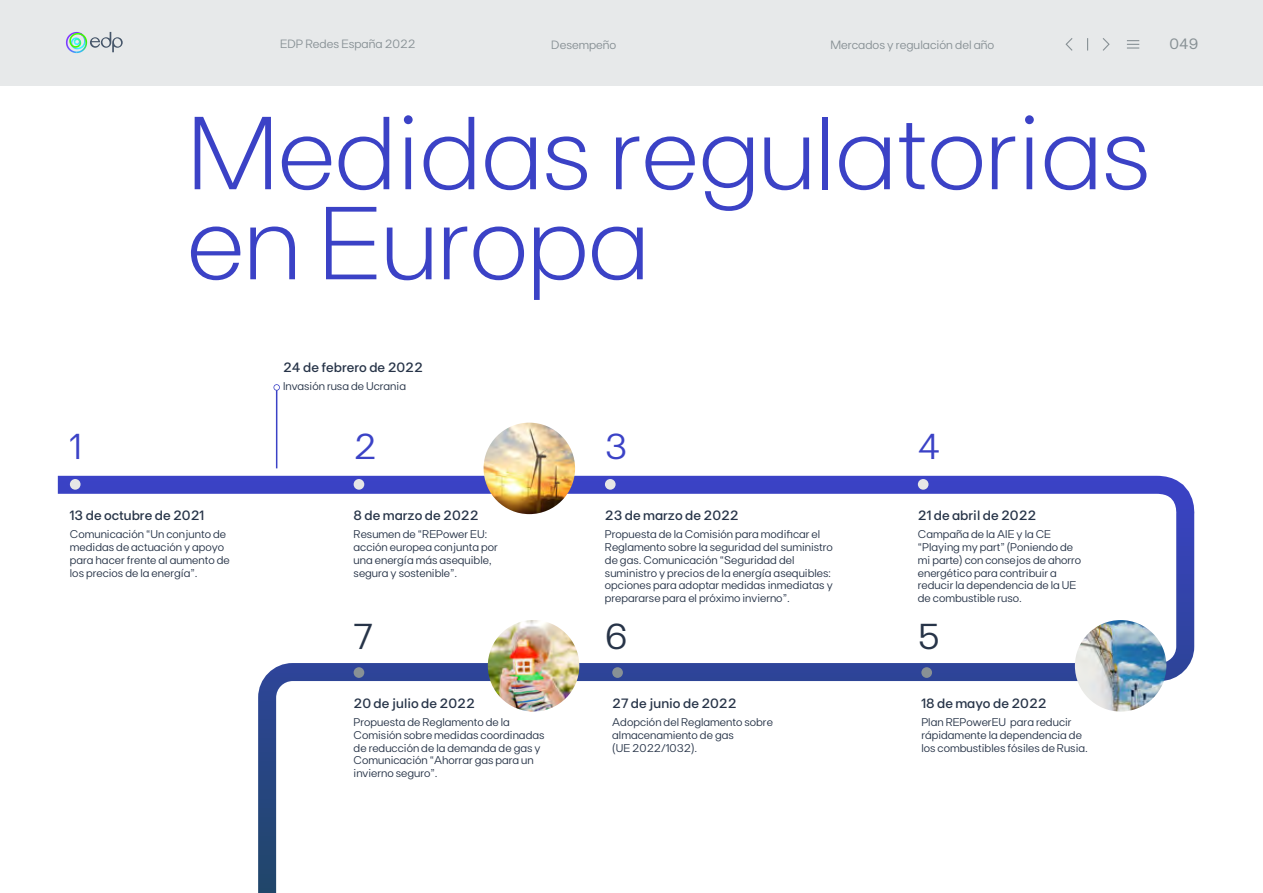
<style>
.page{position:relative;width:1263px;height:893px;background:#fff}
.page>*{position:absolute;margin:0;border:0;box-sizing:border-box;transform-origin:0 0}
.t1{font:300 103.2px/90px "FT Base";color:#3b42c6}
.t2{font:36px "FT Base";color:#3b42c6}
.t3{font:36px "FT Base";color:#273448}
.t4{font:15px "FT Base";color:#889195}
.t5{font:500 13.5px "FT Base";color:#273448}
.t6{font:12px "FT Base";color:#889195}
.t7{font:11.25px/12.8px "FT Base";color:#273448}
</style>
<div class="page">
<svg style="left:57px;top:467px;width:1138px;height:426px"></svg>
<div style="left:70px;top:479px;width:11px;height:11px;background:#e6e6e6;border-radius:50%"></div>
<div style="left:605px;top:479px;width:11px;height:11px;background:#e6e6e6;border-radius:50%"></div>
<div style="left:354px;top:479px;width:10px;height:11px;background:#e6e6e6;border-radius:50%"></div>
<div style="left:918px;top:479px;width:10px;height:11px;background:#e6e6e6;border-radius:50%"></div>
<div style="left:0;top:0;width:1263px;height:85px;background:#e7e9ea"></div>
<svg style="left:1087px;top:38px;width:1px;height:13px"></svg>
<svg style="left:1127px;top:40px;width:12px;height:9px"></svg>
<svg style="left:1102px;top:38px;width:8px;height:13px"></svg>
<svg style="left:1065px;top:38px;width:8px;height:13px"></svg>
<svg style="left:66px;top:32px;width:57px;height:21px"></svg>
<hr style="left:276px;top:387px;width:1px;height:81px;background:#3b42c6">
<svg style="left:273px;top:384px;width:7px;height:7px"></svg>
<div style="left:921px;top:667px;width:11px;height:11px;background:#889195;border-radius:50%"></div>
<div style="left:612px;top:667px;width:11px;height:11px;background:#889195;border-radius:50%"></div>
<div style="left:354px;top:667px;width:10px;height:11px;background:#889195;border-radius:50%"></div>
<img style="left:484px;top:423px;width:91px;height:91px;border-radius:46px">
<img style="left:488px;top:620px;width:91px;height:91px;border-radius:46px">
<img style="left:1075px;top:620px;width:91px;height:91px;border-radius:46px">
<p class="t6" style="left:280px;top:37px;width:137px">EDP Redes España 2022</p>
<p class="t6" style="left:551px;top:38px;width:67px">Desempeño</p>
<p class="t6" style="left:830px;top:38px;width:165px">Mercados y regulación del año</p>
<h3 class="t4" style="left:1169px;top:35px;width:30px">049</h3>
<h1 class="t1" style="left:187px;top:107px;width:965px">Medidas regulatorias en Europa</h1>
<h2 class="t2" style="left:70px;top:425px;width:13px">1</h2>
<p class="t5" style="left:70px;top:508px;width:136px">13 de octubre de 2021</p>
<p class="t7" style="left:70px;top:528px;width:161px">Comunicación “Un conjunto de medidas de actuación y apoyo para hacer frente al aumento de los precios de la energía”.</p>
<p class="t5" style="left:283px;top:360px;width:141px">24 de febrero de 2022</p>
<p class="t7" style="left:283px;top:380px;width:124px">Invasión rusa de Ucrania</p>
<h2 class="t2" style="left:354px;top:425px;width:25px">2</h2>
<p class="t5" style="left:354px;top:508px;width:126px">8 de marzo de 2022</p>
<p class="t7" style="left:354px;top:528px;width:146px">Resumen de “REPower EU: acción europea conjunta por una energía más asequible, segura y sostenible”.</p>
<h2 class="t3" style="left:354px;top:615px;width:21px">7</h2>
<p class="t5" style="left:354px;top:696px;width:123px">20 de julio de 2022</p>
<p class="t7" style="left:354px;top:716px;width:192px">Propuesta de Reglamento de la<br>Comisión sobre medidas coordinadas de reducción de la demanda de gas y<br>Comunicación “Ahorrar gas para un invierno seguro”.</p>
<h2 class="t2" style="left:605px;top:425px;width:24px">3</h2>
<p class="t5" style="left:605px;top:508px;width:135px">23 de marzo de 2022</p>
<p class="t7" style="left:605px;top:528px;width:229px">Propuesta de la Comisión para modificar el Reglamento sobre la seguridad del suministro de gas. Comunicación “Seguridad del suministro y precios de la energía asequibles: opciones para adoptar medidas inmediatas y prepararse para el próximo invierno”.</p>
<h2 class="t3" style="left:605px;top:615px;width:25px">6</h2>
<p class="t5" style="left:612px;top:696px;width:126px">27 de junio de 2022</p>
<p class="t7" style="left:612px;top:716px;width:162px">Adopción del Reglamento sobre almacenamiento de gas<br>(UE 2022/1032).</p>
<h2 class="t2" style="left:918px;top:425px;width:24px">4</h2>
<p class="t5" style="left:918px;top:508px;width:120px">21 de abril de 2022</p>
<p class="t7" style="left:918px;top:528px;width:165px">Campaña de la AIE y la CE “Playing my part” (Poniendo de mi parte) con consejos de ahorro energético para contribuir a reducir la dependencia de la UE de combustible ruso.</p>
<h2 class="t3" style="left:918px;top:615px;width:24px">5</h2>
<p class="t5" style="left:921px;top:696px;width:127px">18 de mayo de 2022</p>
<p class="t7" style="left:921px;top:716px;width:168px">Plan REPowerEU para reducir rápidamente la dependencia de los combustibles fósiles de Rusia.</p>
</div>
